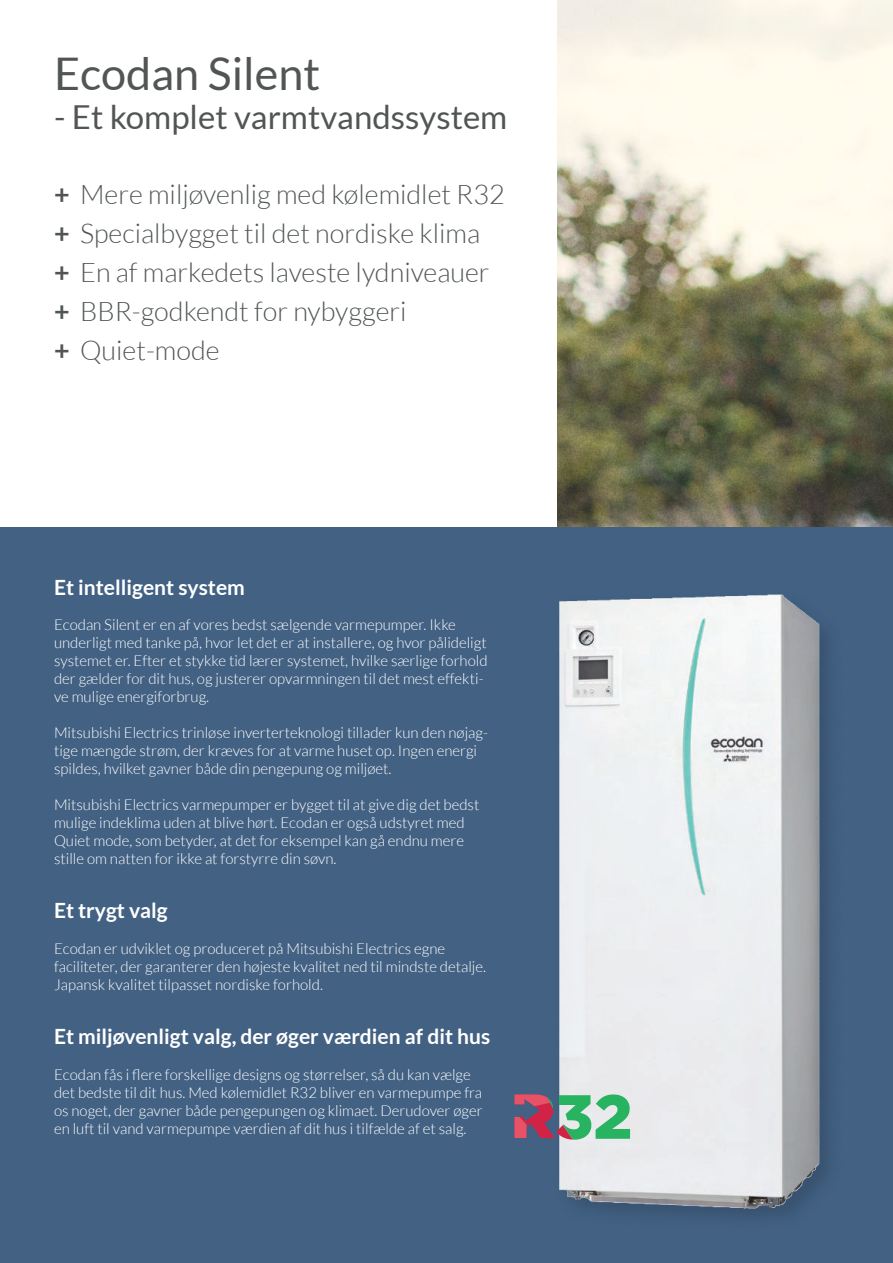
<style>
.page{position:relative;width:893px;height:1263px;background:#fff}
.page>*{position:absolute;margin:0;border:0;box-sizing:border-box;transform-origin:0 0}
.t1{font:45px "Lato";color:#515655}
.t2{font:33px "Lato";color:#515655}
.t3{font:300 27px/39px "Lato";color:#515655}
.t4{font:700 21px "Lato";color:#fff}
.t5{font:300 15px/18px "Lato";color:#fff}
.s1{font-weight:700}
</style>
<div class="page">
<img style="left:557px;top:0;width:336px;height:527px">
<div style="left:0;top:527px;width:893px;height:736px;background:#426183"></div>
<img style="left:559px;top:594px;width:270px;height:623px">
<svg style="left:514px;top:1094px;width:116px;height:46px"></svg>
<h1 class="t1" style="left:54px;top:56px;width:268px">Ecodan Silent</h1>
<h2 class="t2" style="left:54px;top:104px;width:455px">- Et komplet varmtvandssystem</h2>
<h3 class="t3" style="left:54px;top:174px;width:452px"><span class="s1">+</span> Mere miljøvenlig med kølemidlet R32 <span class="s1">+</span> Specialbygget til det nordiske klima<br><span class="s1">+</span> En af markedets laveste lydniveauer <span class="s1">+</span> BBR-godkendt for nybyggeri<br><span class="s1">+</span> Quiet-mode</h3>
<h3 class="t4" style="left:54px;top:579px;width:192px">Et intelligent system</h3>
<p class="t5" style="left:54px;top:616px;width:435px">Ecodan Silent er en af vores bedst sælgende varmepumper. Ikke underligt med tanke på, hvor let det er at installere, og hvor pålideligt systemet er. Efter et stykke tid lærer systemet, hvilke særlige forhold der gælder for dit hus, og justerer opvarmningen til det mest effekti&shy;ve mulige energiforbrug.</p>
<p class="t5" style="left:54px;top:724px;width:436px">Mitsubishi Electrics trinløse inverterteknologi tillader kun den nøjag&shy;tige mængde strøm, der kræves for at varme huset op. Ingen energi spildes, hvilket gavner både din pengepung og miljøet.</p>
<p class="t5" style="left:54px;top:796px;width:427px">Mitsubishi Electrics varmepumper er bygget til at give dig det bedst mulige indeklima uden at blive hørt. Ecodan er også udstyret med Quiet mode, som betyder, at det for eksempel kan gå endnu mere stille om natten for ikke at forstyrre din søvn.</p>
<h3 class="t4" style="left:54px;top:902px;width:115px">Et trygt valg</h3>
<p class="t5" style="left:54px;top:940px;width:434px">Ecodan er udviklet og produceret på Mitsubishi Electrics egne faciliteter, der garanterer den højeste kvalitet ned til mindste detalje.<br>Japansk kvalitet tilpasset nordiske forhold.</p>
<h3 class="t4" style="left:54px;top:1028px;width:438px">Et miljøvenligt valg, der øger værdien af dit hus</h3>
<p class="t5" style="left:54px;top:1066px;width:430px">Ecodan fås i flere forskellige designs og størrelser, så du kan vælge det bedste til dit hus. Med kølemidlet R32 bliver en varmepumpe fra os noget, der gavner både pengepungen og klimaet. Derudover øger en luft til vand varmepumpe værdien af dit hus i tilfælde af et salg.</p>
</div>
